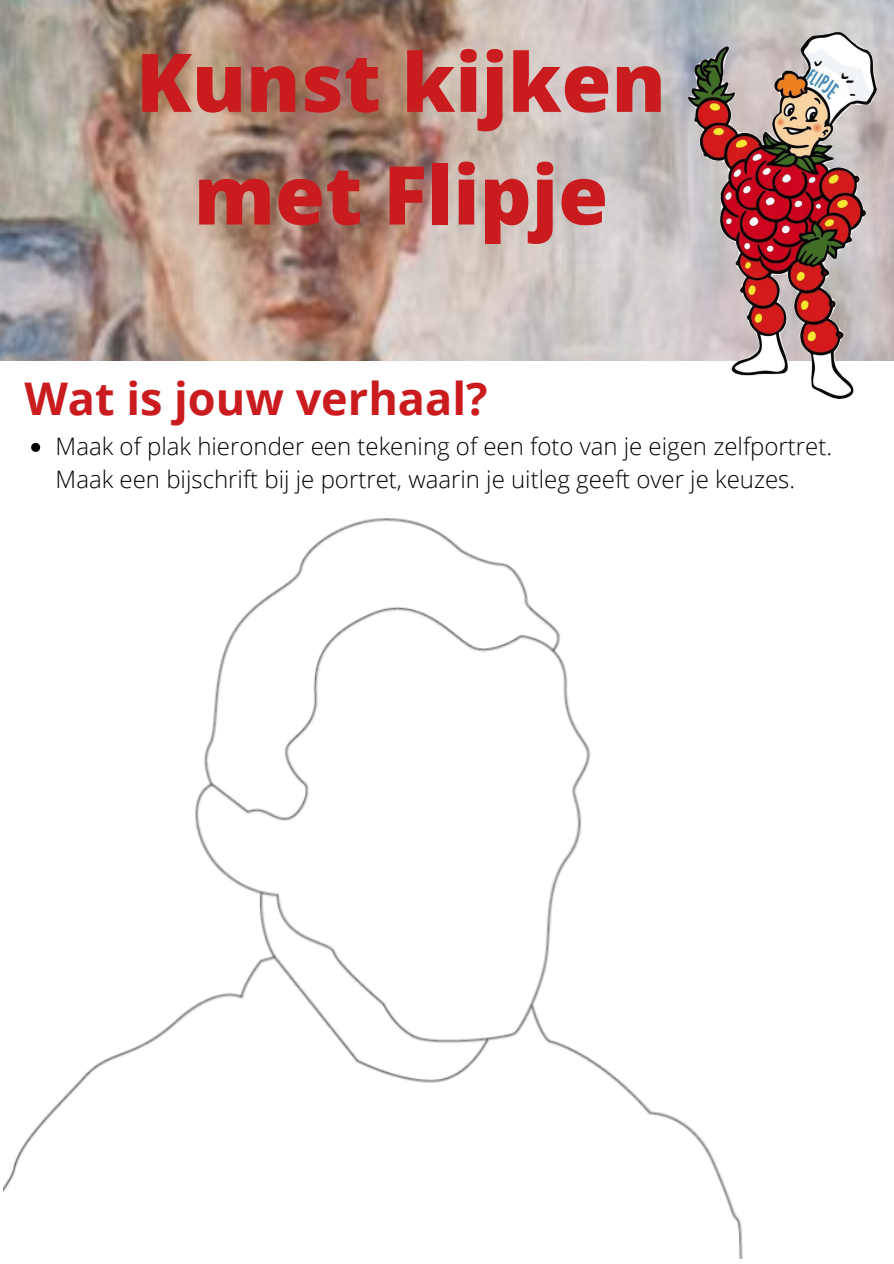
<style>
.page{position:relative;width:894px;height:1264px;background:#fff}
.page>*{position:absolute;margin:0;border:0;box-sizing:border-box;transform-origin:0 0}
.t1{font:800 81px/112.6px "Open Sans";color:#ca1b1f;text-align:center}
.t2{font:700 45px "Open Sans";color:#ca1b1f}
.t3{font:300 24px/32.7px "Open Sans";color:#000}
</style>
<div class="page">
<img style="left:0;top:0;width:893px;height:361px">
<img style="left:688px;top:32px;width:188px;height:366px">
<img style="left:3px;top:442px;width:740px;height:816px">
<svg style="left:31px;top:443px;width:9px;height:9px"></svg>
<h1 class="t1" style="left:136px;top:24px;width:531px">Kunst kijken met Flipje</h1>
<h2 class="t2" style="left:24px;top:367px;width:464px">Wat is jouw verhaal?</h2>
<p class="t3" style="left:56px;top:429px;width:777px">Maak of plak hieronder een tekening of een foto van je eigen zelfportret.<br>Maak een bijschrift bij je portret, waarin je uitleg geeft over je keuzes.</p>
</div>
